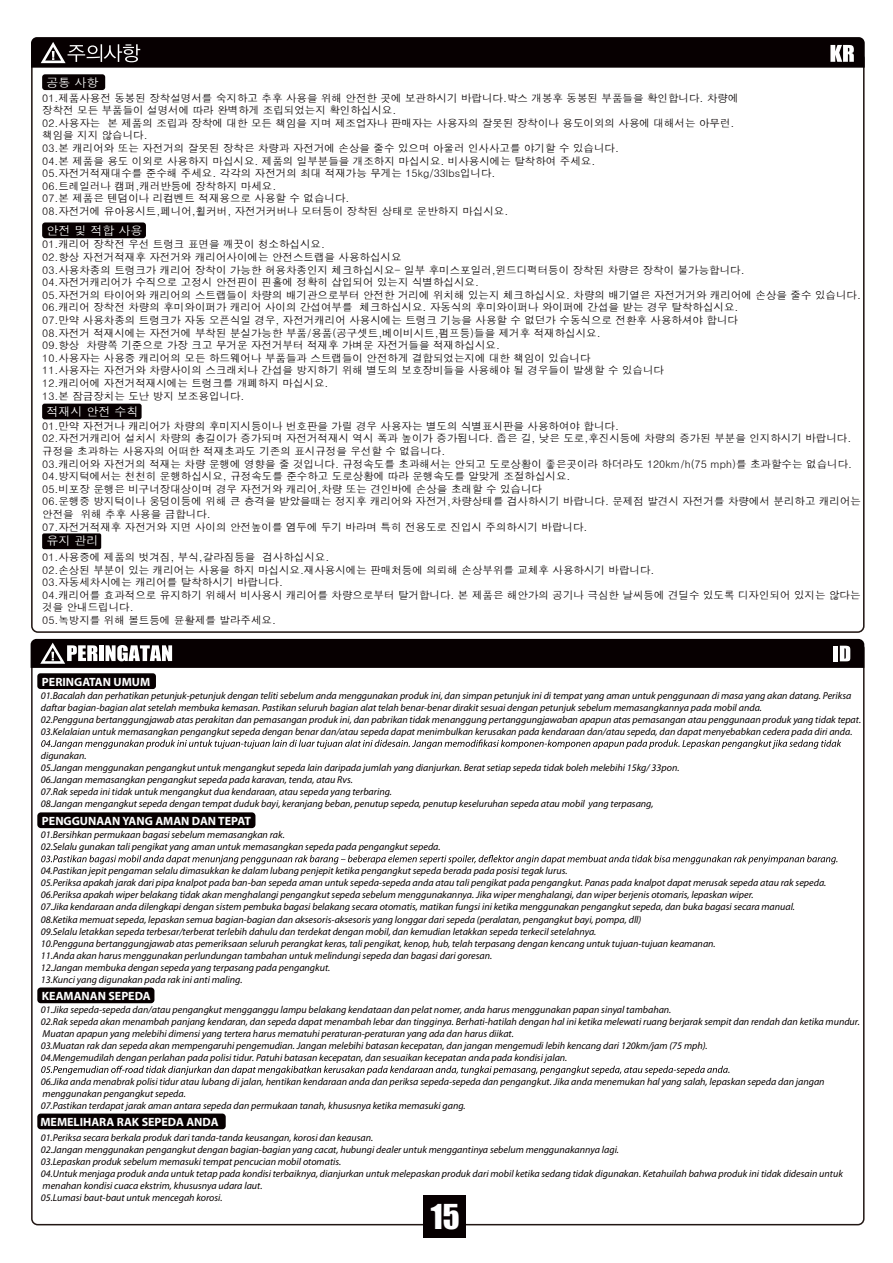
<style>
.page{position:relative;width:893px;height:1263px;background:#fff}
.page>*{position:absolute;margin:0;border:0;box-sizing:border-box;transform-origin:0 0}
.t1{font:31.5px "Impact";color:#fff}
.t2{font:700 12px "Myriad Pro";color:#fff}
.t3{font:12px "Dotum";color:#fff}
.t4{font:10.5px/12.6px "Dotum";color:#070001}
.t5{font:italic 10.05px/12px "Myriad Pro";color:#070001}
</style>
<div class="page">
<div style="left:37px;top:673px;width:119px;height:16px;background:#070001;border-radius:3px"></div>
<div style="left:37px;top:812px;width:218px;height:16px;background:#070001;border-radius:4px"></div>
<div style="left:37px;top:987px;width:117px;height:16px;background:#070001;border-radius:3px"></div>
<div style="left:37px;top:1113px;width:189px;height:16px;background:#070001;border-radius:3px"></div>
<svg style="left:41px;top:739px;width:800px;height:10px"></svg>
<svg style="left:41px;top:855px;width:796px;height:9px"></svg>
<svg style="left:41px;top:1066px;width:688px;height:9px"></svg>
<div style="left:42px;top:74px;width:63px;height:16px;background:#070001;border-radius:3px"></div>
<div style="left:42px;top:222px;width:104px;height:16px;background:#070001;border-radius:3px"></div>
<div style="left:42px;top:404px;width:100px;height:15px;background:#070001;border-radius:2px"></div>
<div style="left:42px;top:533px;width:59px;height:16px;background:#070001;border-radius:2px"></div>
<div style="left:424px;top:1195px;width:42px;height:42px;background:#070001"></div>
<svg style="left:31px;top:37px;width:834px;height:31px;background:#100a0b"></svg>
<svg style="left:31px;top:639px;width:833px;height:29px;background:#181112"></svg>
<p class="t3" style="left:46px;top:76px;width:54px">공통 사항</p>
<p class="t4" style="left:42px;top:91px;width:698px">01.제품사용전 동봉된 장착설명서를 숙지하고 추후 사용을 위해 안전한 곳에 보관하시기 바랍니다.박스 개봉후 동봉된 부품들을 확인합니다. 차량에 장착전 모든 부품들이 설명서에 따라 완벽하게 조립되었는지 확인하십시요.<br>02.사용자는 본 제품의 조립과 장착에 대한 모든 책임을 지며 제조업자나 판매자는 사용자의 잘못된 장착이나 용도이외의 사용에 대해서는 아무런. 책임을 지지 않습니다.<br>03.본 캐리어와 또는 자전거의 잘못된 장착은 차량과 자전거에 손상을 줄수 있으며 아울러 인사사고를 야기할 수 있습니다.<br>04.본 제품을 용도 이외로 사용하지 마십시요. 제품의 일부분들을 개조하지 마십시요. 비사용시에는 탈착하여 주세요.<br>05.자전거적재대수를 준수해 주세요. 각각의 자전거의 최대 적재가능 무게는 15kg/33lbs입니다.<br>06.트레일러나 캠퍼,캐러반등에 장착하지 마세요.<br>07.본 제품은 텐덤이나 리컴벤트 적재용으로 사용할 수 없습니다.<br>08.자전거에 유아용시트,페니어,휠커버, 자전거커버나 모터등이 장착된 상태로 운반하지 마십시요.</p>
<p class="t4" style="left:42px;top:238px;width:820px">01.캐리어 장착전 우선 트렁크 표면을 깨끗이 청소하십시요.<br>02.항상 자전거적재후 자전거와 캐리어사이에는 안전스트랩을 사용하십시요<br>03.사용차종의 트렁크가 캐리어 장착이 가능한 허용차종인지 체크하십시요- 일부 후미스포일러,윈드디퍽터등이 장착된 차량은 장착이 불가능합니다.<br>04.자전거캐리어가 수직으로 고정시 안전핀이 핀홀에 정확히 삽입되어 있는지 식별하십시요.<br>05.자전거의 타이어와 캐리어의 스트랩들이 차량의 배기관으로부터 안전한 거리에 위치해 있는지 체크하십시요. 차량의 배기열은 자전거거와 캐리어에 손상을 줄수 있습니다.<br>06.캐리어 장착전 차량의 후미와이퍼가 캐리어 사이의 간섭여부를 체크하십시요. 자동식의 후미와이퍼나 와이퍼에 간섭을 받는 경우 탈착하십시요.<br>07.만약 사용차종의 트렁크가 자동 오픈식일 경우, 자전거캐리어 사용시에는 트렁크 기능을 사용할 수 없던가 수동식으로 전환후 사용하셔야 합니다<br>08.자전거 적재시에는 자전거에 부착된 분실가능한 부품/용품(공구셋트,베이비시트,펌프등)들을 제거후 적재하십시요.<br>09.항상 차량쪽 기준으로 가장 크고 무거운 자전거부터 적재후 가벼운 자전거들을 적재하십시요.<br>10.사용자는 사용중 캐리어의 모든 하드웨어나 부품들과 스트랩들이 안전하게 결합되었는지에 대한 책임이 있습니다<br>11.사용자는 자전거와 차량사이의 스크래치나 간섭을 방지하기 위해 별도의 보호장비들을 사용해야 될 경우들이 발생할 수 있습니다<br>12.캐리어에 자전거적재시에는 트렁크를 개폐하지 마십시요.<br>13.본 잠금장치는 도난 방지 보조용입니다.</p>
<p class="t4" style="left:42px;top:420px;width:820px">01.만약 자전거나 캐리어가 차량의 후미지시등이나 번호판을 가릴 경우 사용자는 별도의 식별표시판을 사용하여야 합니다.<br>02.자전거캐리어 설치시 차량의 총길이가 증가되며 자전거적재시 역시 폭과 높이가 증가됩니다. 좁은 길, 낮은 도로,후진시등에 차량의 증가된 부분을 인지하시기 바랍니다. 규정을 초과하는 사용자의 어떠한 적재초과도 기존의 표시규정을 우선할 수 없읍니다.<br>03.캐리어와 자전거의 적재는 차량 운행에 영향을 줄 것입니다. 규정속도를 초과해서는 안되고 도로상황이 좋은곳이라 하더라도 120km/h(75 mph)를 초과할수는 없습니다.<br>04.방지턱에서는 천천히 운행하십시요, 규정속도를 준수하고 도로상황에 따라 운행속도를 알맞게 조절하십시요.<br>05.비포장 운행은 비구너장대상이며 경우 자전거와 캐리어,차량 또는 견인바에 손상을 초래할 수 있습니다<br>06.운행중 방지턱이나 웅덩이등에 위해 큰 충격을 받았을때는 정지후 캐리어와 자전거,차량상태를 검사하시기 바랍니다. 문제점 발견시 자전거를 차량에서 분리하고 캐리어는 안전을 위해 추후 사용을 금합니다.<br>07.자전거적재후 자전거와 지면 사이의 안전높이를 염두에 두기 바라며 특히 전용도로 진입시 주의하시기 바랍니다.</p>
<p class="t4" style="left:42px;top:551px;width:820px">01.사용중에 제품의 벗겨짐, 부식,갈라짐등을 검사하십시요.<br>02.손상된 부분이 있는 캐리어는 사용을 하지 마십시요.재사용시에는 판매처등에 의뢰해 손상부위를 교체후 사용하시기 바랍니다.<br>03.자동세차시에는 캐리어를 탈착하시기 바랍니다.<br>04.캐리어를 효과적으로 유지하기 위해서 비사용시 캐리어를 차량으로부터 탈거합니다. 본 제품은 해안가의 공기나 극심한 날씨등에 견딜수 있도록 디자인되어 있지는 않다는 것을 안내드립니다.<br>05.녹방지를 위해 볼트등에 윤활제를 발라주세요.</p>
<p class="t3" style="left:46px;top:224px;width:98px">안전 및 적합 사용</p>
<p class="t3" style="left:46px;top:405px;width:94px">적재시 안전 수칙</p>
<p class="t3" style="left:46px;top:535px;width:54px">유지 관리</p>
<p class="t2" style="left:42px;top:674px;width:110px">PERINGATAN UMUM</p>
<p class="t5" style="left:41px;top:689px;width:822px">01.Bacalah dan perhatikan petunjuk-petunjuk dengan teliti sebelum anda menggunakan produk ini, dan simpan petunjuk ini di tempat yang aman untuk penggunaan di masa yang akan datang. Periksa daftar bagian-bagian alat setelah membuka kemasan. Pastikan seluruh bagian alat telah benar-benar dirakit sesuai dengan petunjuk sebelum memasangkannya pada mobil anda.<br>02.Pengguna bertanggungjawab atas perakitan dan pemasangan produk ini, dan pabrikan tidak menanggung pertanggungjawaban apapun atas pemasangan atau penggunaan produk yang tidak tepat.<br>03.Kelalaian untuk memasangkan pengangkut sepeda dengan benar dan/atau sepeda dapat menimbulkan kerusakan pada kendaraan dan/atau sepeda, dan dapat menyebabkan cedera pada diri anda.</p>
<p class="t5" style="left:41px;top:749px;width:640px">digunakan.<br>05.Jangan menggunakan pengangkut untuk mengangkut sepeda lain daripada jumlah yang dianjurkan. Berat setiap sepeda tidak boleh melebihi 15kg/ 33pon.<br>06.Jangan memasangkan pengangkut sepeda pada karavan, tenda, atau Rvs.<br>07.Rak sepeda ini tidak untuk mengangkut dua kendaraan, atau sepeda yang terbaring.<br>08.Jangan mengangkut sepeda dengan tempat duduk bayi, keranjang beban, penutup sepeda, penutup keseluruhan sepeda atau mobil yang terpasang,</p>
<p class="t5" style="left:41px;top:828px;width:401px">01.Bersihkan permukaan bagasi sebelum memasangkan rak.<br>02.Selalu gunakan tali pengikat yang aman untuk memasangkan sepeda pada pengangkut sepeda.</p>
<p class="t5" style="left:41px;top:865px;width:787px">04.Pastikan jepit pengaman selalu dimasukkan ke dalam lubang penjepit ketika pengangkut sepeda berada pada posisi tegak lurus.<br>05.Periksa apakah jarak dari pipa knalpot pada ban-ban sepeda aman untuk sepeda-sepeda anda atau tali pengikat pada pengangkut. Panas pada knalpot dapat merusak sepeda atau rak sepeda.<br>06.Periksa apakah wiper belakang tidak akan menghalangi pengangkut sepeda sebelum menggunakannya. Jika wiper menghalangi, dan wiper berjenis otomaris, lepaskan wiper.<br>07.Jika kendaraan anda dilengkapi dengan sistem pembuka bagasi belakang secara otomatis, matikan fungsi ini ketika menggunakan pengangkut sepeda, dan buka bagasi secara manual.<br>08.Ketika memuat sepeda, lepaskan semua bagian-bagian dan aksesoris-aksesoris yang longgar dari sepeda (peralatan, pengangkut bayi, pompa, dll)<br>09.Selalu letakkan sepeda terbesar/terberat terlebih dahulu dan terdekat dengan mobil, dan kemudian letakkan sepeda terkecil setelahnya.<br>10.Pengguna bertanggungjawab atas pemeriksaan seluruh perangkat keras, tali pengikat, kenop, hub, telah terpasang dengan kencang untuk tujuan-tujuan keamanan.<br>11.Anda akan harus menggunakan perlundungan tambahan untuk melindungi sepeda dan bagasi dari goresan.<br>12.Jangan membuka dengan sepeda yang terpasang pada pengangkut.<br>13.Kunci yang digunakan pada rak ini anti maling.</p>
<p class="t5" style="left:41px;top:1003px;width:821px">01.Jika sepeda-sepeda dan/atau pengangkut mengganggu lampu belakang kendataan dan pelat nomer, anda harus menggunakan papan sinyal tambahan.<br>02.Rak sepeda akan menambah panjang kendaran, dan sepeda dapat menambah lebar dan tingginya. Berhati-hatilah dengan hal ini ketika melewati ruang berjarak sempit dan rendah dan ketika mundur.<br>Muatan apapun yang melebihi dimensi yang tertera harus mematuhi peraturan-peraturan yang ada dan harus diikat.<br>03.Muatan rak dan sepeda akan mempengaruhi pengemudian. Jangan melebihi batasan kecepatan, dan jangan mengemudi lebih kencang dari 120km/jam (75 mph).<br>04.Mengemudilah dengan perlahan pada polisi tidur. Patuhi batasan kecepatan, dan sesuaikan kecepatan anda pada kondisi jalan.</p>
<p class="t5" style="left:41px;top:1075px;width:785px">06.Jika anda menabrak polisi tidur atau lubang di jalan, hentikan kendaraan anda dan periksa sepeda-sepeda dan pengangkut. Jika anda menemukan hal yang salah, lepaskan sepeda dan jangan menggunakan pengangkut sepeda.<br>07.Pastikan terdapat jarak aman antara sepeda dan permukaan tanah, khususnya ketika memasuki gang.</p>
<p class="t5" style="left:41px;top:1131px;width:804px">01.Periksa secara berkala produk dari tanda-tanda keusangan, korosi dan keausan.<br>02.Jangan menggunakan pengangkut dengan bagian-bagian yang cacat, hubungi dealer untuk menggantinya sebelum menggunakannya lagi.<br>03.Lepaskan produk sebelum memasuki tempat pencucian mobil otomatis.<br>04.Untuk menjaga produk anda untuk tetap pada kondisi terbaiknya, dianjurkan untuk melepaskan produk dari mobil ketika sedang tidak digunakan. Ketahuilah bahwa produk ini tidak didesain untuk menahan kondisi cuaca ekstrim, khususnya udara laut.<br>05.Lumasi baut-baut untuk mencegah korosi.</p>
<p class="t2" style="left:42px;top:813px;width:210px">PENGGUNAAN YANG AMAN DAN TEPAT</p>
<p class="t2" style="left:42px;top:988px;width:110px">KEAMANAN SEPEDA</p>
<p class="t2" style="left:40px;top:1114px;width:180px">MEMELIHARA RAK SEPEDA ANDA</p>
<h1 class="t1" style="left:431px;top:1192px;width:30px">15</h1>
</div>
